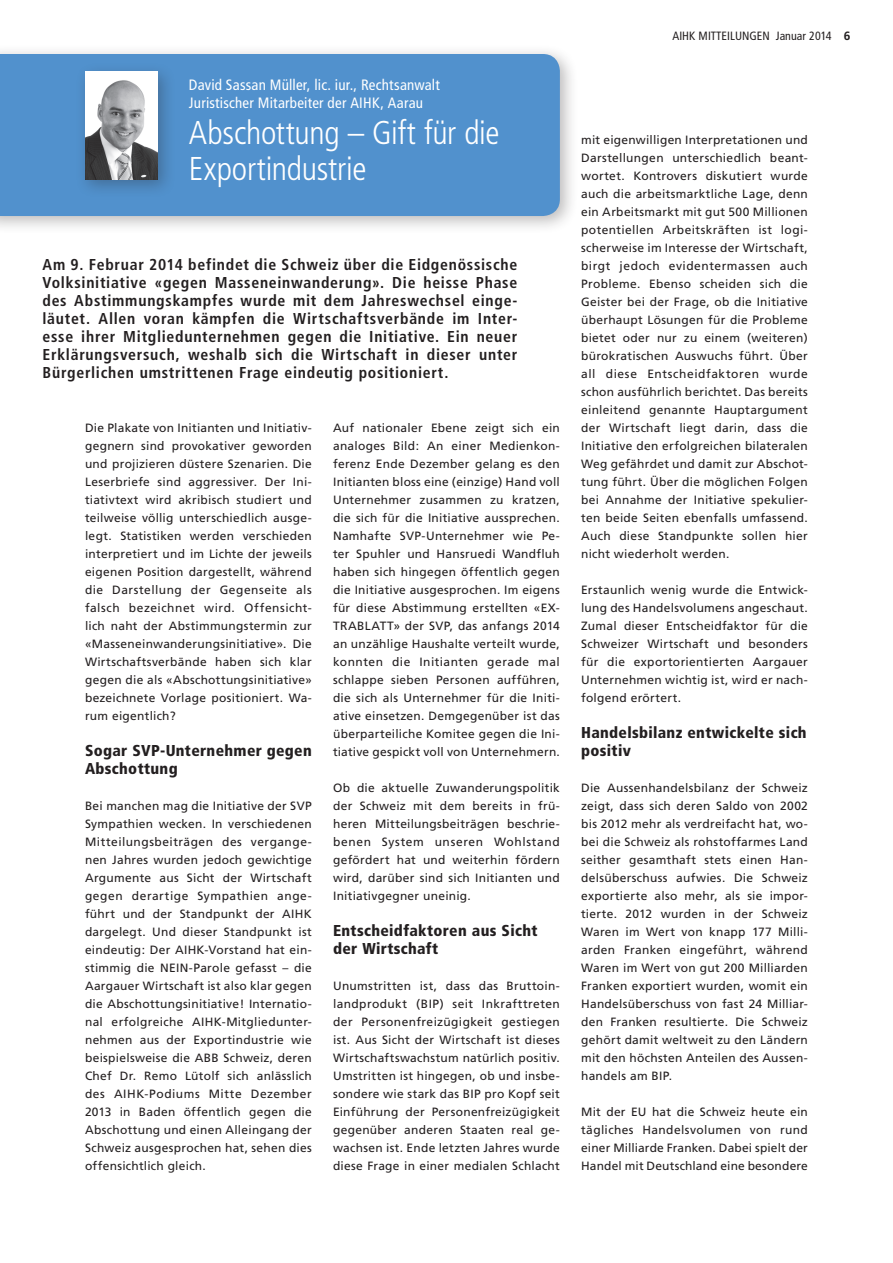
<style>
.page{position:relative;width:893px;height:1263px;background:#fff}
.page>*{position:absolute;margin:0;border:0;box-sizing:border-box;transform-origin:0 0}
.haupttitel{font:300 condensed 33px/36px "Frutiger";letter-spacing:-.01em;color:#fff}
.lead__Abstand_nach{font:700 condensed 15.75px/18px "Frutiger";letter-spacing:.045em;color:#231f20;text-align:justify}
.zwischentitel{font:900 condensed 15.75px/18px "Frutiger";letter-spacing:.02em;color:#231f20}
.autor{font:condensed 15px/18px "Frutiger";letter-spacing:.015em;color:#fff}
.fliesstext{font:12px/18px "Frutiger";letter-spacing:.02em;color:#231f20;text-align:justify}
.teaser{font:condensed 12px "Frutiger";color:#231f20}
.s1{font-family:"Frutiger LT";font-weight:700;font-stretch:normal}
</style>
<div class="page">
<div style="left:0;top:44px;width:578px;height:191px;background:#231f20;opacity:.3"></div>
<div style="left:0;top:54px;width:560px;height:162px;background:#5191cd"></div>
<div style="left:75px;top:62px;width:101px;height:136px;background:#231f20;opacity:.3"></div>
<img style="left:85px;top:72px;width:73px;height:108px">
<p class="autor" style="left:189px;top:76px;width:252px">David Sassan Müller, lic. iur., Rechtsanwalt<br>Juristischer Mitarbeiter der AIHK, Aarau</p>
<p class="haupttitel" style="left:189px;top:115px;width:312px">Abschottung – Gift für die<br>Exportindustrie</p>
<p class="lead__Abstand_nach" style="left:43px;top:256px;width:476px">Am 9. Februar 2014 befindet die Schweiz über die Eidgenössische Volksinitiative «gegen Masseneinwanderung». Die heisse Phase des Abstimmungskampfes wurde mit dem Jahreswechsel einge&shy;läutet. Allen voran kämpfen die Wirtschaftsverbände im Inter&shy;esse ihrer Mitgliedunternehmen gegen die Initiative. Ein neuer Erklärungsversuch, weshalb sich die Wirtschaft in dieser unter Bürgerlichen umstrittenen Frage eindeutig positioniert.</p>
<p class="fliesstext" style="left:85px;top:419px;width:228px">Die Plakate von Initianten und Initiativ&shy;gegnern sind provokativer geworden und projizieren düstere Szenarien. Die Leserbriefe sind aggressiver. Der Ini&shy;tiativtext wird akribisch studiert und teilweise völlig unterschiedlich ausge&shy;legt. Statistiken werden verschieden interpretiert und im Lichte der jeweils eigenen Position dargestellt, während die Darstellung der Gegenseite als falsch bezeichnet wird. Offensicht&shy;lich naht der Abstimmungstermin zur «Masseneinwanderungsinitiative». Die Wirtschaftsverbände haben sich klar gegen die als «Abschottungsinitiative» bezeichnete Vorlage positioniert. Wa&shy;rum eigentlich?</p>
<p class="zwischentitel" style="left:85px;top:741px;width:228px">Sogar SVP-Unternehmer gegen<br>Abschottung</p>
<p class="fliesstext" style="left:85px;top:797px;width:228px">Bei manchen mag die Initiative der SVP Sympathien wecken. In verschiedenen Mitteilungsbeiträgen des vergange&shy;nen Jahres wurden jedoch gewichtige Argumente aus Sicht der Wirtschaft gegen derartige Sympathien ange&shy;führt und der Standpunkt der AIHK dargelegt. Und dieser Standpunkt ist eindeutig: Der AIHK-Vorstand hat ein&shy;stimmig die NEIN-Parole gefasst – die Aargauer Wirtschaft ist also klar gegen die Abschottungsinitiative! Internatio&shy;nal erfolgreiche AIHK-Mitgliedunter&shy;nehmen aus der Exportindustrie wie beispielsweise die ABB Schweiz, deren Chef Dr. Remo Lütolf sich anlässlich des AIHK-Podiums Mitte Dezember 2013 in Baden öffentlich gegen die Abschottung und einen Alleingang der Schweiz ausgesprochen hat, sehen dies offensichtlich gleich.</p>
<p class="fliesstext" style="left:333px;top:419px;width:228px">Auf nationaler Ebene zeigt sich ein analoges Bild: An einer Medienkon&shy;ferenz Ende Dezember gelang es den Initianten bloss eine (einzige) Hand voll Unternehmer zusammen zu kratzen, die sich für die Initiative aussprechen.<br>Namhafte SVP-Unternehmer wie Pe&shy;ter Spuhler und Hansruedi Wandfluh haben sich hingegen öffentlich gegen die Initiative ausgesprochen. Im eigens für diese Abstimmung erstellten «EX-TRABLATT» der SVP, das anfangs 2014 an unzählige Haushalte verteilt wurde, konnten die Initianten gerade mal schlappe sieben Personen aufführen, die sich als Unternehmer für die Initi&shy;ative einsetzen. Demgegenüber ist das überparteiliche Komitee gegen die Ini&shy;tiative gespickt voll von Unternehmern.</p>
<p class="fliesstext" style="left:333px;top:779px;width:228px">Ob die aktuelle Zuwanderungspolitik der Schweiz mit dem bereits in frü&shy;heren Mitteilungsbeiträgen beschrie&shy;benen System unseren Wohlstand gefördert hat und weiterhin fördern wird, darüber sind sich Initianten und Initiativgegner uneinig.</p>
<p class="zwischentitel" style="left:333px;top:921px;width:206px">Entscheidfaktoren aus Sicht der Wirtschaft</p>
<p class="fliesstext" style="left:333px;top:977px;width:228px">Unumstritten ist, dass das Bruttoin&shy;landprodukt (BIP) seit Inkrafttreten der Personenfreizügigkeit gestiegen ist. Aus Sicht der Wirtschaft ist dieses Wirtschaftswachstum natürlich positiv.<br>Umstritten ist hingegen, ob und insbe&shy;sondere wie stark das BIP pro Kopf seit Einführung der Personenfreizügigkeit gegenüber anderen Staaten real ge&shy;wachsen ist. Ende letzten Jahres wurde diese Frage in einer medialen Schlacht</p>
<p class="teaser" style="left:672px;top:29px;width:180px">AIHK MITTEILUNGEN Januar 2014 <span class="s1">6</span></p>
<p class="fliesstext" style="left:581px;top:131px;width:228px">mit eigenwilligen Interpretationen und Darstellungen unterschiedlich beant&shy;wortet. Kontrovers diskutiert wurde auch die arbeitsmarktliche Lage, denn ein Arbeitsmarkt mit gut 500 Millionen potentiellen Arbeitskräften ist logi&shy;scherweise im Interesse der Wirtschaft, birgt jedoch evidentermassen auch Probleme. Ebenso scheiden sich die Geister bei der Frage, ob die Initiative überhaupt Lösungen für die Probleme bietet oder nur zu einem (weiteren) bürokratischen Auswuchs führt. Über all diese Entscheidfaktoren wurde schon ausführlich berichtet. Das bereits einleitend genannte Hauptargument der Wirtschaft liegt darin, dass die Initiative den erfolgreichen bilateralen Weg gefährdet und damit zur Abschot&shy;tung führt. Über die möglichen Folgen bei Annahme der Initiative spekulier&shy;ten beide Seiten ebenfalls umfassend.<br>Auch diese Standpunkte sollen hier nicht wiederholt werden.</p>
<p class="fliesstext" style="left:581px;top:581px;width:228px">Erstaunlich wenig wurde die Entwick&shy;lung des Handelsvolumens angeschaut.<br>Zumal dieser Entscheidfaktor für die Schweizer Wirtschaft und besonders für die exportorientierten Aargauer Unternehmen wichtig ist, wird er nach&shy;folgend erörtert.</p>
<p class="zwischentitel" style="left:581px;top:723px;width:227px">Handelsbilanz entwickelte sich positiv</p>
<p class="fliesstext" style="left:581px;top:779px;width:228px">Die Aussenhandelsbilanz der Schweiz zeigt, dass sich deren Saldo von 2002 bis 2012 mehr als verdreifacht hat, wo&shy;bei die Schweiz als rohstoffarmes Land seither gesamthaft stets einen Han&shy;delsüberschuss aufwies. Die Schweiz exportierte also mehr, als sie impor&shy;tierte. 2012 wurden in der Schweiz Waren im Wert von knapp 177 Milli&shy;arden Franken eingeführt, während Waren im Wert von gut 200 Milliarden Franken exportiert wurden, womit ein Handelsüberschuss von fast 24 Milliar&shy;den Franken resultierte. Die Schweiz gehört damit weltweit zu den Ländern mit den höchsten Anteilen des Aussen&shy;handels am BIP.</p>
<p class="fliesstext" style="left:581px;top:1103px;width:228px">Mit der EU hat die Schweiz heute ein tägliches Handelsvolumen von rund einer Milliarde Franken. Dabei spielt der Handel mit Deutschland eine besondere</p>
</div>
